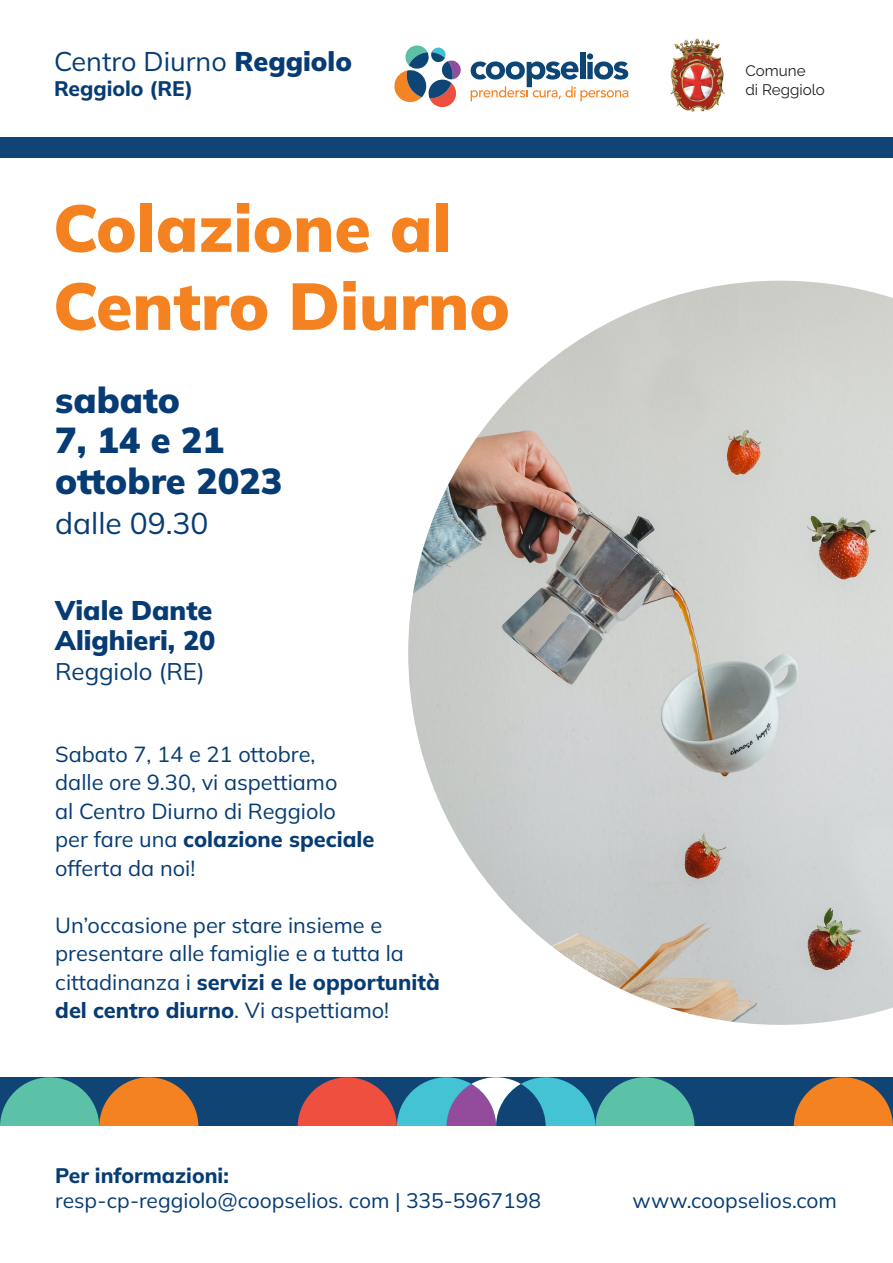
<style>
.page{position:relative;width:893px;height:1263px;background:#fff}
.page>*{position:absolute;margin:0;border:0;box-sizing:border-box;transform-origin:0 0}
.t1{font:900 66px "Mulish";color:#f58220}
.t2{font:900 36px "Mulish";color:#063c73}
.t3{font:30px "Mulish";color:#063c73}
.t4{font:900 27px "Mulish";color:#063c73}
.t5{font:27px "Mulish";color:#063c73}
.t6{font:24px "Mulish";color:#063c73}
.t7{font:21.75px/28.5px "Mulish";color:#063c73}
.t8{font:800 21.75px "Mulish";color:#063c73}
.t9{font:21px "Mulish";color:#063c73}
.t10{font:800 21px "Mulish";color:#063c73}
.t11{font:15.15px "Raleway";color:#231f20}
.s1{font-weight:900}
.s2{font-weight:400}
.s3{font-weight:800}
</style>
<div class="page">
<div style="left:0;top:1077px;width:893px;height:50px;background:#0f4474"></div>
<img style="left:408px;top:281px;width:485px;height:744px">
<div style="left:446px;top:1077px;width:100px;height:99px;background:#fff;border-radius:50%"></div>
<div style="left:496px;top:1077px;width:99px;height:99px;background:#44c3d5;border-radius:50%"></div>
<div style="left:496px;top:1084px;width:50px;height:86px;background:#0f4474;border-radius:50%"></div>
<div style="left:397px;top:1077px;width:99px;height:99px;background:#44c3d5;border-radius:50%"></div>
<div style="left:446px;top:1084px;width:50px;height:86px;background:#934b9c;border-radius:50%"></div>
<div style="left:298px;top:1077px;width:99px;height:99px;background:#ef4f3e;border-radius:50%"></div>
<div style="left:99px;top:1077px;width:99px;height:99px;background:#f58220;border-radius:50%"></div>
<div style="left:0;top:1077px;width:99px;height:99px;background:#5bc2a8;border-radius:50%"></div>
<div style="left:595px;top:1077px;width:99px;height:99px;background:#5bc2a8;border-radius:50%"></div>
<div style="left:794px;top:1077px;width:99px;height:99px;background:#f58220;border-radius:50%"></div>
<div style="left:0;top:136px;width:893px;height:21px;background:#0f4474"></div>
<div style="left:0;top:1127px;width:893px;height:136px;background:#fff"></div>
<div style="left:580px;top:52px;width:5px;height:27px;background:#0d4575"></div>
<svg style="left:471px;top:53px;width:157px;height:48px"></svg>
<svg style="left:394px;top:45px;width:67px;height:63px"></svg>
<img style="left:671px;top:38px;width:53px;height:73px">
<p class="t5" style="left:54px;top:43px;width:300px">Centro Diurno <span class="s1">Reggiolo</span></p>
<p class="t10" style="left:54px;top:74px;width:140px">Reggiolo (RE)</p>
<p class="t1" style="left:53px;top:183px;width:400px">Colazione al</p>
<p class="t1" style="left:53px;top:261px;width:458px">Centro Diurno</p>
<p class="t2" style="left:55px;top:375px;width:126px">sabato</p>
<p class="t2" style="left:55px;top:416px;width:170px">7, 14 e 21</p>
<p class="t2" style="left:55px;top:456px;width:229px">ottobre 2023</p>
<p class="t3" style="left:55px;top:503px;width:155px">dalle 09.30</p>
<p class="t4" style="left:55px;top:592px;width:159px">Viale Dante</p>
<p class="t4" style="left:55px;top:622px;width:162px">Alighieri, 20</p>
<p class="t6" style="left:55px;top:655px;width:151px">Reggiolo (RE)</p>
<p class="t7" style="left:55px;top:739px;width:262px">Sabato 7, 14 e 21 ottobre,</p>
<p class="t7" style="left:55px;top:768px;width:284px">dalle ore 9.30, vi aspettiamo</p>
<p class="t7" style="left:55px;top:796px;width:282px">al Centro Diurno di Reggiolo</p>
<p class="t8" style="left:55px;top:825px;width:321px"><span class="s2">per fare una</span> colazione speciale</p>
<p class="t7" style="left:55px;top:853px;width:142px">offerta da noi!</p>
<p class="t7" style="left:55px;top:910px;width:386px">Un’occasione per stare insieme e presentare alle famiglie e a tutta la cittadinanza i <span class="s3">servizi e le opportunità</span></p>
<p class="t8" style="left:55px;top:996px;width:335px">del centro diurno<span class="s2">. Vi aspettiamo!</span></p>
<p class="t10" style="left:55px;top:1161px;width:175px">Per informazioni:</p>
<p class="t9" style="left:55px;top:1186px;width:487px">resp-cp-reggiolo@coopselios. com | 335-5967198</p>
<p class="t11" style="left:745px;top:62px;width:62px">Comune</p>
<p class="t11" style="left:745px;top:80px;width:81px">di Reggiolo</p>
<p class="t9" style="left:632px;top:1186px;width:206px">www.coopselios.com</p>
</div>
